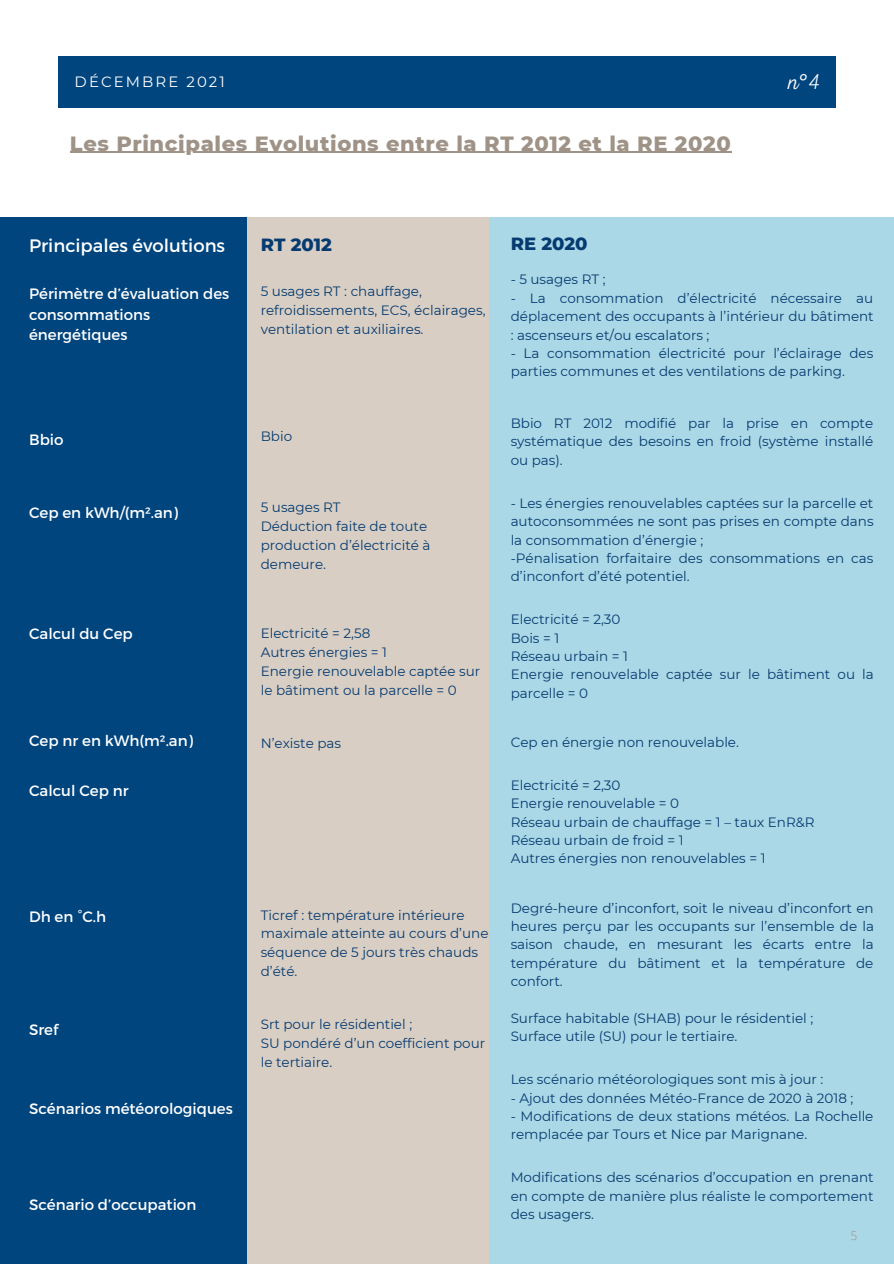
<style>
.page{position:relative;width:894px;height:1264px;background:#fff}
.page>*{position:absolute;margin:0;border:0;box-sizing:border-box;transform-origin:0 0}
.t1{font:22.95px "RTL Adam Script Thin";color:#fff}
.t2{font:800 21px "Montserrat";letter-spacing:.03em;color:#9f9387}
.t3{font:18px "Montserrat";color:#fff}
.t4{font:800 18px "Montserrat";color:#063b71}
.t5{font:15px/20.9px "Montserrat";color:#fff}
.t6{font:14.85px "Lora";letter-spacing:.14em;color:#fff}
.t7{font:14.85px "Montserrat";letter-spacing:.14em;color:#fff}
.t8{font:13.5px/18.5px "Montserrat";color:#063b71}
.t9{font:300 12px "Open Sans";color:#9f9387}
</style>
<div class="page">
<div style="left:58px;top:56px;width:777px;height:51px;background:#00457e"></div>
<div style="left:0;top:217px;width:247px;height:1046px;background:#00457e"></div>
<div style="left:247px;top:217px;width:242px;height:1046px;background:#d8cec3"></div>
<div style="left:489px;top:217px;width:404px;height:1046px;background:#abd8e6"></div>
<hr style="left:70px;top:152px;width:661px;height:1px;background:#9f9387">
<p class="t6" style="left:75px;top:71px;width:160px">1 DÉCEMBRE 2020</p>
<p class="t6" style="left:791px;top:71px;width:28px">N°1</p>
<p class="t1" style="left:788px;top:68px;width:33px">n°4</p>
<p class="t7" style="left:75px;top:73px;width:152px">DÉCEMBRE 2021</p>
<p class="t2" style="left:70px;top:130px;width:662px">Les Principales Evolutions entre la RT 2012 et la RE 2020</p>
<p class="t3" style="left:29px;top:233px;width:197px">Principales évolutions</p>
<p class="t5" style="left:29px;top:282px;width:202px">Périmètre d’évaluation des consommations énergétiques</p>
<p class="t5" style="left:29px;top:428px;width:36px">Bbio</p>
<p class="t5" style="left:29px;top:501px;width:150px">Cep en kWh/(m².an)</p>
<p class="t5" style="left:29px;top:623px;width:105px">Calcul du Cep</p>
<p class="t5" style="left:29px;top:729px;width:165px">Cep nr en kWh(m².an)</p>
<p class="t5" style="left:29px;top:779px;width:101px">Calcul Cep nr</p>
<p class="t5" style="left:29px;top:905px;width:79px">Dh en °C.h</p>
<p class="t5" style="left:29px;top:1018px;width:31px">Sref</p>
<p class="t5" style="left:29px;top:1097px;width:205px">Scénarios météorologiques</p>
<p class="t5" style="left:29px;top:1193px;width:169px">Scénario d’occupation</p>
<p class="t4" style="left:260px;top:233px;width:73px">RT 2012</p>
<p class="t8" style="left:260px;top:282px;width:226px;line-height:18.9px">5 usages RT : chauffage, refroidissements, ECS, éclairages, ventilation et auxiliaires.</p>
<p class="t8" style="left:260px;top:427px;width:33px">Bbio</p>
<p class="t8" style="left:260px;top:498px;width:81px">5 usages RT</p>
<p class="t8" style="left:260px;top:517px;width:171px;line-height:18.9px">Déduction faite de toute production d’électricité à demeure.</p>
<p class="t8" style="left:260px;top:624px;width:111px">Electricité = 2,58</p>
<p class="t8" style="left:260px;top:643px;width:128px">Autres énergies = 1</p>
<p class="t8" style="left:260px;top:662px;width:221px;line-height:18.9px">Energie renouvelable captée sur le bâtiment ou la parcelle = 0</p>
<p class="t8" style="left:260px;top:733px;width:82px">N’existe pas</p>
<p class="t8" style="left:260px;top:905px;width:229px;line-height:18.9px">Ticref : température intérieure maximale atteinte au cours d’une séquence de 5 jours très chauds d’été.</p>
<p class="t8" style="left:260px;top:1014px;width:153px">Srt pour le résidentiel ;</p>
<p class="t8" style="left:260px;top:1033px;width:226px;line-height:18.9px">SU pondéré d’un coefficient pour le tertiaire.</p>
<p class="t4" style="left:510px;top:233px;width:78px">RE 2020</p>
<p class="t8" style="left:510px;top:270px;width:96px">- 5 usages RT ;</p>
<p class="t8" style="left:510px;top:289px;width:364px;text-align:justify">- La consommation d’électricité nécessaire au déplacement des occupants à l’intérieur du bâtiment : ascenseurs et/ou escalators ;</p>
<p class="t8" style="left:510px;top:344px;width:364px">- La consommation électricité pour l’éclairage des parties communes et des ventilations de parking.</p>
<p class="t8" style="left:510px;top:414px;width:364px;text-align:justify">Bbio RT 2012 modifié par la prise en compte systématique des besoins en froid (système installé ou pas).</p>
<p class="t8" style="left:510px;top:493px;width:364px;text-align:justify">- Les énergies renouvelables captées sur la parcelle et autoconsommées ne sont pas prises en compte dans la consommation d’énergie ;</p>
<p class="t8" style="left:510px;top:549px;width:364px">-Pénalisation forfaitaire des consommations en cas d’inconfort d’été potentiel.</p>
<p class="t8" style="left:510px;top:610px;width:111px">Electricité = 2,30</p>
<p class="t8" style="left:510px;top:628px;width:50px">Bois = 1</p>
<p class="t8" style="left:510px;top:647px;width:119px">Réseau urbain = 1</p>
<p class="t8" style="left:510px;top:665px;width:364px">Energie renouvelable captée sur le bâtiment ou la parcelle = 0</p>
<p class="t8" style="left:510px;top:733px;width:230px">Cep en énergie non renouvelable.</p>
<p class="t8" style="left:510px;top:775px;width:111px">Electricité = 2,30</p>
<p class="t8" style="left:510px;top:794px;width:170px">Energie renouvelable = 0</p>
<p class="t8" style="left:510px;top:812px;width:305px">Réseau urbain de chauffage = 1 – taux EnR&amp;R</p>
<p class="t8" style="left:510px;top:831px;width:174px">Réseau urbain de froid = 1</p>
<p class="t8" style="left:510px;top:849px;width:256px">Autres énergies non renouvelables = 1</p>
<p class="t8" style="left:510px;top:898px;width:365px;text-align:justify">Degré-heure d’inconfort, soit le niveau d’inconfort en heures perçu par les occupants sur l’ensemble de la saison chaude, en mesurant les écarts entre la température du bâtiment et la température de confort.</p>
<p class="t8" style="left:510px;top:1008px;width:304px">Surface habitable (SHAB) pour le résidentiel ;</p>
<p class="t8" style="left:510px;top:1027px;width:228px">Surface utile (SU) pour le tertiaire.</p>
<p class="t8" style="left:510px;top:1070px;width:314px">Les scénario météorologiques sont mis à jour :</p>
<p class="t8" style="left:510px;top:1088px;width:344px">- Ajout des données Météo-France de 2020 à 2018 ;</p>
<p class="t8" style="left:510px;top:1106px;width:364px">- Modifications de deux stations météos. La Rochelle remplacée par Tours et Nice par Marignane.</p>
<p class="t8" style="left:510px;top:1168px;width:364px;text-align:justify">Modifications des scénarios d’occupation en prenant en compte de manière plus réaliste le comportement des usagers.</p>
<p class="t9" style="left:850px;top:1227px;width:8px">5</p>
</div>
